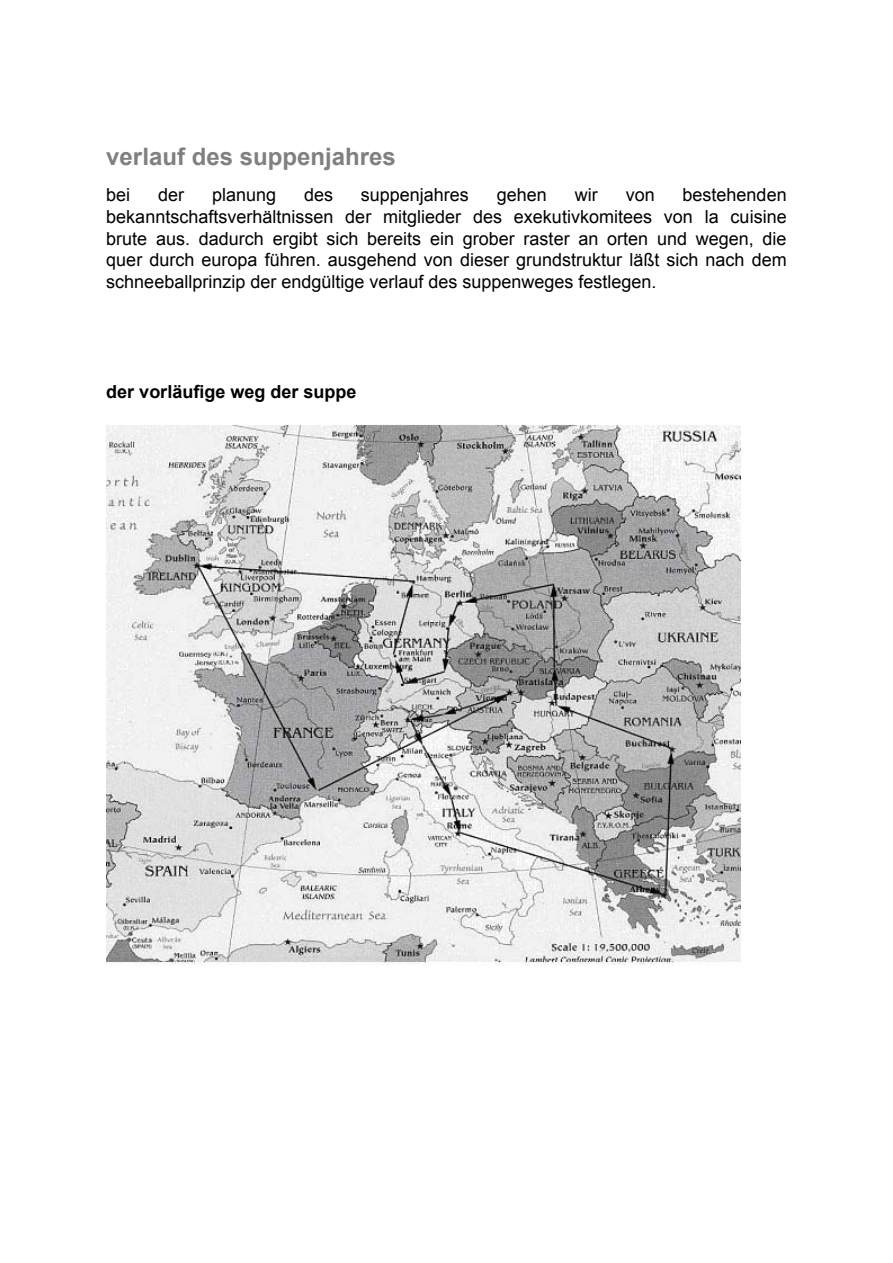
<style>
.page{position:relative;width:893px;height:1263px;background:#fff}
.page>*{position:absolute;margin:0;border:0;box-sizing:border-box;transform-origin:0 0}
.t1{font:700 24px "Arial";color:#808080}
.t2{font:18px/21.6px "Arial";color:#000;text-align:justify}
.t3{font:700 18px "Arial";color:#000}
</style>
<div class="page">
<img style="left:106px;top:424px;width:635px;height:542px">
<h1 class="t1" style="left:106px;top:140px;width:291px">verlauf des suppenjahres</h1>
<p class="t2" style="left:106px;top:184px;width:26px">bei</p>
<p class="t2" style="left:158px;top:184px;width:28px">der</p>
<p class="t2" style="left:212px;top:184px;width:66px">planung</p>
<p class="t2" style="left:304px;top:184px;width:31px">des</p>
<p class="t2" style="left:361px;top:184px;width:110px">suppenjahres</p>
<p class="t2" style="left:497px;top:184px;width:52px">gehen</p>
<p class="t2" style="left:575px;top:184px;width:24px">wir</p>
<p class="t2" style="left:626px;top:184px;width:31px">von</p>
<p class="t2" style="left:106px;top:184px;width:682px;text-indent:576px">bestehenden bekanntschaftsverhältnissen der mitglieder des exekutivkomitees von la cuisine brute aus. dadurch ergibt sich bereits ein grober raster an orten und wegen, die quer durch europa führen. ausgehend von dieser grundstruktur läßt sich nach dem schneeballprinzip der endgültige verlauf des suppenweges festlegen.</p>
<p class="t3" style="left:106px;top:379px;width:252px">der vorläufige weg der suppe</p>
</div>
